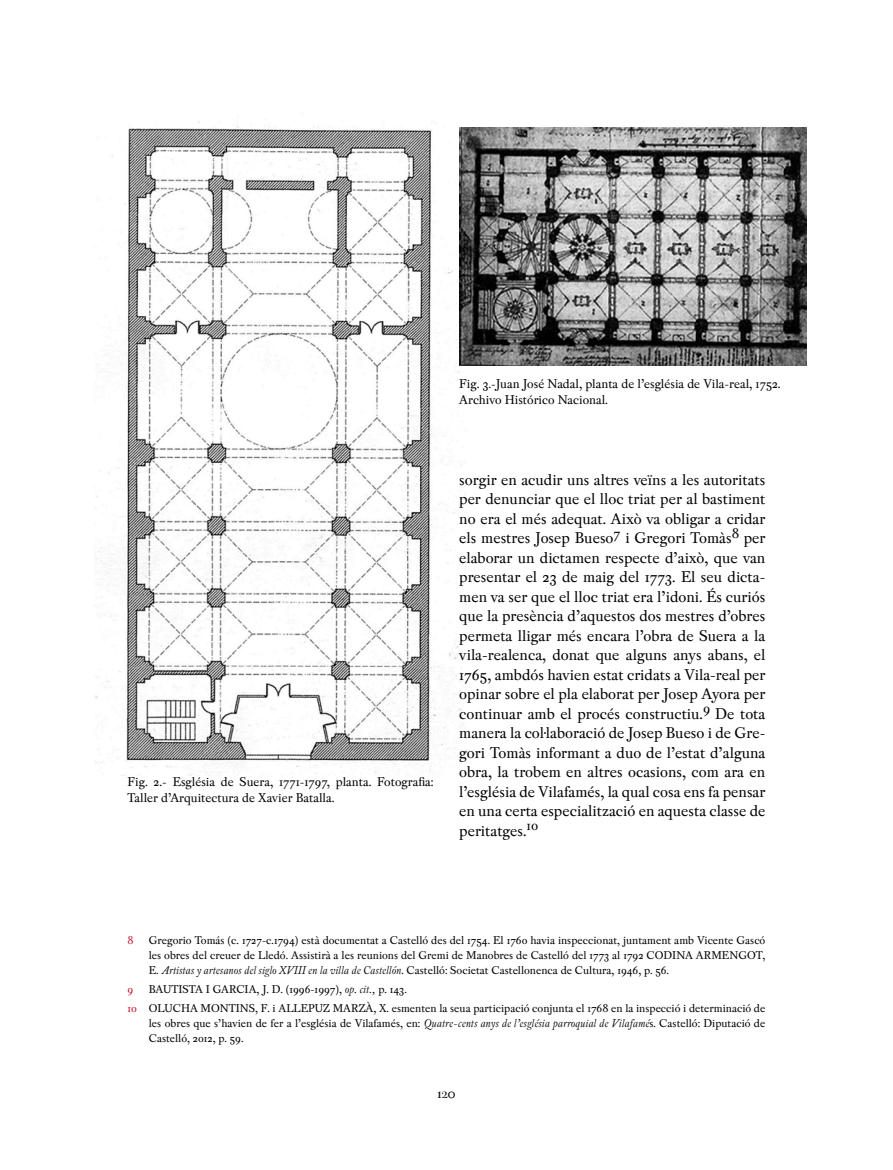
<style>
.page{position:relative;width:893px;height:1170px;background:#fff}
.page>*{position:absolute;margin:0;border:0;box-sizing:border-box;transform-origin:0 0}
.t1{font:18px "Peleguer";color:#000}
.t2{font:16.5px/19.5px "Pradell";color:#000;text-align:justify}
.t3{font:13.5px/16.5px "Pradell";color:#000}
.t4{font:12px/15px "Pradell";color:#000}
.t5{font:12px "Pradell";color:#c4112f}
.s1{font-style:italic}
.s2{color:#c4112f}
</style>
<div class="page">
<img style="left:95px;top:122px;width:371px;height:653px">
<img style="left:459px;top:128px;width:347px;height:237px">
<p class="t3" style="left:459px;top:375px;width:323px">Fig. 3.-Juan José Nadal, planta de l’església de Vila-real, 1752.<br>Archivo Histórico Nacional.</p>
<p class="t3" style="left:128px;top:773px;width:308px">Fig. 2.- Església de Suera, 1771-1797, planta. Fotografia:<br>Taller d’Arquitectura de Xavier Batalla.</p>
<p class="t2" style="left:459px;top:469px;width:308px">sorgir en acudir uns altres veïns a les autoritats per denunciar que el lloc triat per al bastiment no era el més adequat. Això va obligar a cridar els mestres Josep Bueso<sup>7</sup> i Gregori Tomàs<sup>8</sup> per elaborar un dictamen respecte d’això, que van presentar el 23 de maig del 1773. El seu dicta&shy;men va ser que el lloc triat era l’idoni. És curiós que la presència d’aquestos dos mestres d’obres permeta lligar més encara l’obra de Suera a la vila-realenca, donat que alguns anys abans, el 1765, ambdós havien estat cridats a Vila-real per opinar sobre el pla elaborat per Josep Ayora per continuar amb el procés constructiu.<sup>9</sup> De tota manera la col·laboració de Josep Bueso i de Gre&shy;gori Tomàs informant a duo de l’estat d’alguna obra, la trobem en altres ocasions, com ara en l’església de Vilafamés, la qual cosa ens fa pensar en una certa especialització en aquesta classe de peritatges.<sup>10</sup></p>
<p class="t5" style="left:128px;top:933px;width:8px">8</p>
<p class="t4" style="left:149px;top:932px;width:618px;text-align:justify">Gregorio Tomás (c. 1727-c.1794) està documentat a Castelló des del 1754. El 1760 havia inspeccionat, juntament amb Vicente Gascó les obres del creuer de Lledó. Assistirà a les reunions del Gremi de Manobres de Castelló del 1773 al 1792 CODINA ARMENGOT, E. <span class="s1">Artistas y artesanos del siglo XVIII en la villa de Castellón</span>. Castelló: Societat Castellonenca de Cultura, 1946, p. 56.</p>
<p class="t5" style="left:128px;top:982px;width:7px">9</p>
<p class="t4" style="left:128px;top:979px;width:639px;line-height:19.2px;text-indent:21px">BAUTISTA I GARCIA, J. D. (1996-1997), <span class="s1">op. cit.,</span> p. 143.<br><span class="s2">10</span> OLUCHA MONTINS, F. i ALLEPUZ MARZÀ, X. esmenten la seua participació conjunta el 1768 en la inspecció i determinació de</p>
<p class="t4" style="left:149px;top:1015px;width:618px">les obres que s’havien de fer a l’església de Vilafamés, en: <span class="s1">Quatre-cents anys de l’església parroquial de Vilafamé</span>s. Castelló: Diputació de<br>Castelló, 2012, p. 59.</p>
<p class="t1" style="left:438px;top:1083px;width:19px">120</p>
</div>
